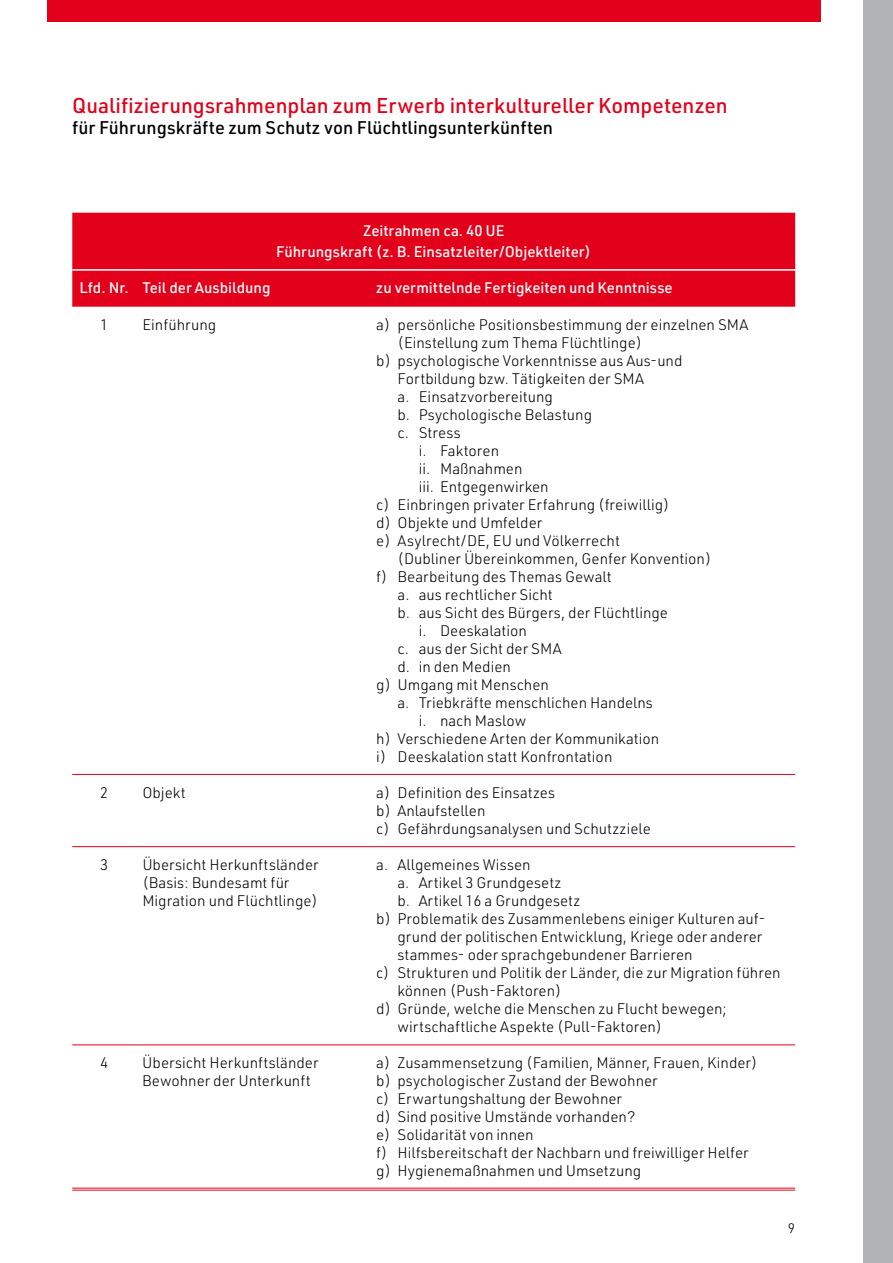
<style>
.page{position:relative;width:893px;height:1263px;background:#fff}
.page>*{position:absolute;margin:0;border:0;box-sizing:border-box;transform-origin:0 0}
.t1{font:500 21px "URWDIN";color:#e2001a}
.t2{font:500 18px "URWDIN";color:#000}
.t3{font:300 15px/18px "URWDIN";color:#000}
.t4{font:500 15px/21px "URWDIN";color:#fff;text-align:center}
.t5{font:300 13.5px "URWDIN";color:#000}
</style>
<div class="page">
<div style="left:47px;top:0;width:774px;height:21px;background:#e2001a"></div>
<div style="left:863px;top:0;width:30px;height:1263px;background:#b1b3b4"></div>
<div style="left:72px;top:213px;width:723px;height:93px;background:#e2001a"></div>
<hr style="left:72px;top:306px;width:64px;height:1px;background:#e2001a">
<hr style="left:136px;top:306px;width:234px;height:1px;background:#e2001a">
<hr style="left:370px;top:306px;width:425px;height:1px;background:#e2001a">
<hr style="left:72px;top:774px;width:64px;height:1px;background:#e2001a">
<hr style="left:136px;top:774px;width:234px;height:1px;background:#e2001a">
<hr style="left:370px;top:774px;width:425px;height:1px;background:#e2001a">
<hr style="left:72px;top:846px;width:64px;height:1px;background:#e2001a">
<hr style="left:136px;top:846px;width:234px;height:1px;background:#e2001a">
<hr style="left:370px;top:846px;width:425px;height:1px;background:#e2001a">
<hr style="left:72px;top:1044px;width:64px;height:1px;background:#e2001a">
<hr style="left:136px;top:1044px;width:234px;height:1px;background:#e2001a">
<hr style="left:370px;top:1044px;width:425px;height:1px;background:#e2001a">
<hr style="left:72px;top:269px;width:64px;height:2px;background:#fff">
<hr style="left:136px;top:269px;width:234px;height:2px;background:#fff">
<hr style="left:370px;top:269px;width:425px;height:2px;background:#fff">
<hr style="left:72px;top:1187px;width:64px;height:1px;background:#e2001a">
<hr style="left:72px;top:1189px;width:64px;height:1px;background:#e2001a">
<hr style="left:136px;top:1187px;width:234px;height:1px;background:#e2001a">
<hr style="left:136px;top:1189px;width:234px;height:1px;background:#e2001a">
<hr style="left:370px;top:1187px;width:425px;height:1px;background:#e2001a">
<hr style="left:370px;top:1189px;width:425px;height:1px;background:#e2001a">
<h1 class="t1" style="left:72px;top:92px;width:657px">Qualifizierungsrahmenplan zum Erwerb interkultureller Kompetenzen</h1>
<p class="t2" style="left:72px;top:116px;width:482px">für Führungskräfte zum Schutz von Flüchtlingsunterkünften</p>
<p class="t4" style="left:276px;top:220px;width:316px">Zeitrahmen ca. 40 UE<br>Führungskraft (z. B. Einsatzleiter/Objektleiter)</p>
<p class="t4" style="left:80px;top:277px;width:192px">Lfd. Nr. Teil der Ausbildung</p>
<p class="t4" style="left:376px;top:277px;width:298px">zu vermittelnde Fertigkeiten und Kenntnisse</p>
<p class="t3" style="left:100px;top:315px;width:10px">1</p>
<p class="t3" style="left:142px;top:315px;width:75px">Einführung</p>
<p class="t3" style="left:376px;top:315px;width:374px">a) persönliche Positionsbestimmung der einzelnen SMA</p>
<p class="t3" style="left:398px;top:333px;width:246px">(Einstellung zum Thema Flüchtlinge)</p>
<p class="t3" style="left:376px;top:351px;width:308px">b) psychologische Vorkenntnisse aus Aus-und</p>
<p class="t3" style="left:398px;top:369px;width:248px">Fortbildung bzw. Tätigkeiten der SMA</p>
<p class="t3" style="left:398px;top:387px;width:157px">a. Einsatzvorbereitung</p>
<p class="t3" style="left:398px;top:405px;width:196px">b. Psychologische Belastung</p>
<p class="t3" style="left:398px;top:423px;width:65px">c. Stress</p>
<p class="t3" style="left:419px;top:441px;width:82px">i. Faktoren</p>
<p class="t3" style="left:419px;top:459px;width:105px">ii. Maßnahmen</p>
<p class="t3" style="left:419px;top:477px;width:131px">iii. Entgegenwirken</p>
<p class="t3" style="left:376px;top:495px;width:295px">c) Einbringen privater Erfahrung (freiwillig)</p>
<p class="t3" style="left:376px;top:513px;width:167px">d) Objekte und Umfelder</p>
<p class="t3" style="left:376px;top:531px;width:245px">e) Asylrecht/DE, EU und Völkerrecht</p>
<p class="t3" style="left:398px;top:549px;width:315px">(Dubliner Übereinkommen, Genfer Konvention)</p>
<p class="t3" style="left:376px;top:567px;width:237px">f) Bearbeitung des Themas Gewalt</p>
<p class="t3" style="left:398px;top:585px;width:157px">a. aus rechtlicher Sicht</p>
<p class="t3" style="left:398px;top:603px;width:272px">b. aus Sicht des Bürgers, der Flüchtlinge</p>
<p class="t3" style="left:419px;top:621px;width:110px">i. Deeskalation</p>
<p class="t3" style="left:398px;top:639px;width:166px">c. aus der Sicht der SMA</p>
<p class="t3" style="left:397px;top:657px;width:115px">d. in den Medien</p>
<p class="t3" style="left:376px;top:675px;width:174px">g) Umgang mit Menschen</p>
<p class="t3" style="left:397px;top:693px;width:257px">a. Triebkräfte menschlichen Handelns</p>
<p class="t3" style="left:419px;top:711px;width:109px">i. nach Maslow</p>
<p class="t3" style="left:376px;top:729px;width:285px">h) Verschiedene Arten der Kommunikation</p>
<p class="t3" style="left:376px;top:747px;width:238px">i) Deeskalation statt Konfrontation</p>
<p class="t3" style="left:100px;top:783px;width:10px">2</p>
<p class="t3" style="left:142px;top:783px;width:45px">Objekt</p>
<p class="t3" style="left:376px;top:783px;width:276px">a) Definition des Einsatzes<br>b) Anlaufstellen<br>c) Gefährdungsanalysen und Schutzziele</p>
<p class="t3" style="left:100px;top:855px;width:10px">3</p>
<p class="t3" style="left:142px;top:855px;width:178px">Übersicht Herkunftsländer (Basis: Bundesamt für<br>Migration und Flüchtlinge)</p>
<p class="t3" style="left:376px;top:855px;width:156px">a. Allgemeines Wissen</p>
<p class="t3" style="left:397px;top:873px;width:166px">a. Artikel 3 Grundgesetz</p>
<p class="t3" style="left:397px;top:891px;width:185px">b. Artikel 16 a Grundgesetz</p>
<p class="t3" style="left:376px;top:909px;width:391px">b) Problematik des Zusammenlebens einiger Kulturen auf-</p>
<p class="t3" style="left:397px;top:927px;width:366px">grund der politischen Entwicklung, Kriege oder anderer</p>
<p class="t3" style="left:397px;top:945px;width:297px">stammes- oder sprachgebundener Barrieren</p>
<p class="t3" style="left:376px;top:963px;width:406px">c) Strukturen und Politik der Länder, die zur Migration führen</p>
<p class="t3" style="left:397px;top:981px;width:166px">können (Push-Faktoren)</p>
<p class="t3" style="left:376px;top:999px;width:352px">d) Gründe, welche die Menschen zu Flucht bewegen;</p>
<p class="t3" style="left:397px;top:1017px;width:266px">wirtschaftliche Aspekte (Pull-Faktoren)</p>
<p class="t3" style="left:100px;top:1054px;width:10px">4</p>
<p class="t3" style="left:142px;top:1054px;width:178px">Übersicht Herkunftsländer<br>Bewohner der Unterkunft</p>
<p class="t3" style="left:376px;top:1054px;width:383px">a) Zusammensetzung (Familien, Männer, Frauen, Kinder) b) psychologischer Zustand der Bewohner<br>c) Erwartungshaltung der Bewohner<br>d) Sind positive Umstände vorhanden?<br>e) Solidarität von innen<br>f) Hilfsbereitschaft der Nachbarn und freiwilliger Helfer g) Hygienemaßnahmen und Umsetzung</p>
<p class="t5" style="left:788px;top:1219px;width:9px">9</p>
</div>
